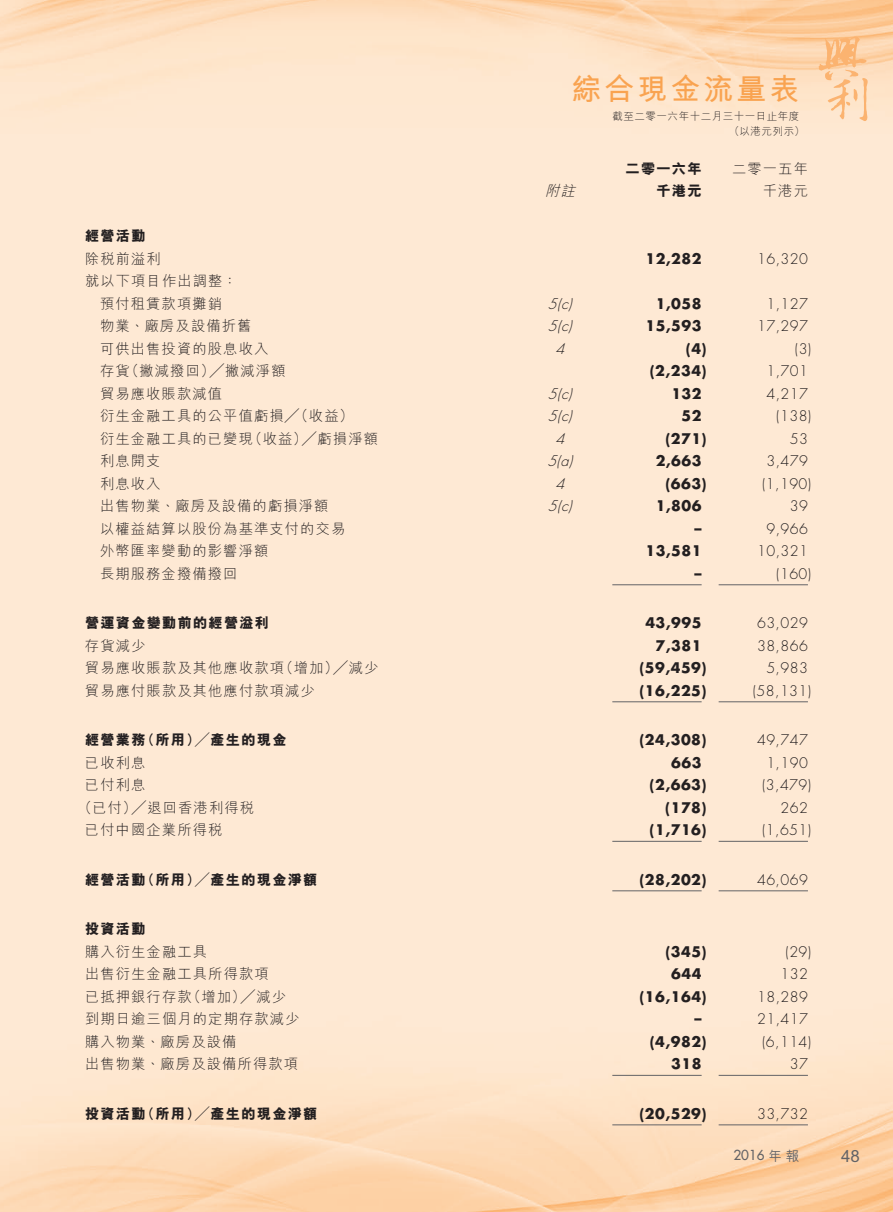
<style>
.page{position:relative;width:893px;height:1212px;background:#fff}
.page>*{position:absolute;margin:0;border:0;box-sizing:border-box;transform-origin:0 0}
.t1{font:700 30px "M Hei HK";letter-spacing:.1em;color:#f9a350}
.t2{font:700 16.8px "M Hei HK";color:#636366}
.t3{font:300 14.25px/22.5px "M Hei HK";letter-spacing:.08em;color:#231f20}
.t4{font:300 14.25px "Futura Std";letter-spacing:.03em;color:#231f20}
.t5{font:700 14.25px "Futura Std";letter-spacing:.035em;color:#231f20}
.t6{font:800 14.25px "M Hei HK";letter-spacing:.085em;color:#231f20}
.t7{font:italic 300 14.25px "Futura Std";color:#231f20}
.t8{font:italic 300 14.25px "M Hei HK";color:#231f20}
.t9{font:500 13.5px "Futura Std";color:#636366}
.t10{font:300 10.5px/15.8px "M Hei HK";letter-spacing:.05em;color:#231f20}
.s1{font-family:"M Hei HK"}
</style>
<div class="page">
<svg style="left:818px;top:36px;width:50px;height:85px;background:#fcd1a7"></svg>
<hr style="left:612px;top:584px;width:90px;height:1px;background:#636366">
<hr style="left:719px;top:584px;width:89px;height:1px;background:#636366">
<hr style="left:612px;top:701px;width:90px;height:1px;background:#636366">
<hr style="left:719px;top:701px;width:89px;height:1px;background:#636366">
<hr style="left:612px;top:841px;width:90px;height:1px;background:#636366">
<hr style="left:719px;top:841px;width:89px;height:1px;background:#636366">
<hr style="left:612px;top:890px;width:90px;height:1px;background:#636366">
<hr style="left:719px;top:890px;width:89px;height:1px;background:#636366">
<hr style="left:612px;top:1075px;width:90px;height:1px;background:#636366">
<hr style="left:719px;top:1075px;width:89px;height:1px;background:#636366">
<hr style="left:612px;top:1124px;width:90px;height:1px;background:#636366">
<hr style="left:719px;top:1124px;width:89px;height:1px;background:#636366">
<h1 class="t1" style="left:571px;top:67px;width:229px">綜合現金流量表</h1>
<p class="t10" style="left:729px;top:107px;width:77px;text-indent:-117px">截至二零一六年十二月三十一日止年度（以港元列示(</p>
<p class="t6" style="left:626px;top:159px;width:78px">二零一六年</p>
<p class="t3" style="left:732px;top:157px;width:77px">二零一五年</p>
<p class="t8" style="left:545px;top:181px;width:36px">附註</p>
<p class="t6" style="left:656px;top:181px;width:47px">千港元</p>
<p class="t3" style="left:763px;top:179px;width:47px">千港元</p>
<p class="t6" style="left:85px;top:226px;width:62px">經營活動</p>
<p class="t3" style="left:85px;top:247px;width:154px">除稅前溢利<br>就以下項目作出調整：</p>
<p class="t5" style="left:645px;top:249px;width:58px">12,282</p>
<p class="t4" style="left:757px;top:250px;width:52px">16,320</p>
<p class="t3" style="left:100px;top:292px;width:124px">預付租賃款項攤銷</p>
<p class="t7" style="left:557px;top:295px;width:21px">(c(</p>
<p class="t7" style="left:548px;top:295px;width:15px">5</p>
<p class="t5" style="left:656px;top:294px;width:47px">1,058</p>
<p class="t4" style="left:766px;top:295px;width:43px">1,127</p>
<p class="t3" style="left:100px;top:314px;width:153px">物業、廠房及設備折舊</p>
<p class="t7" style="left:557px;top:317px;width:21px">(c(</p>
<p class="t7" style="left:548px;top:317px;width:15px">5</p>
<p class="t5" style="left:645px;top:316px;width:58px">15,593</p>
<p class="t4" style="left:757px;top:317px;width:52px">17,297</p>
<p class="t3" style="left:100px;top:337px;width:170px">可供出售投資的股息收入</p>
<p class="t7" style="left:555px;top:340px;width:15px">4</p>
<p class="t5" style="left:686px;top:339px;width:22px">4) (</p>
<p class="t4" style="left:795px;top:340px;width:18px">3) (</p>
<p class="t3" style="left:125px;top:359px;width:162px">（撇減撥回）╱撇減淨額</p>
<p class="t3" style="left:100px;top:359px;width:31px">存貨</p>
<p class="t5" style="left:650px;top:361px;width:58px">)2,234(</p>
<p class="t4" style="left:766px;top:362px;width:43px">1,701</p>
<p class="t3" style="left:100px;top:382px;width:124px">貿易應收賬款減值</p>
<p class="t7" style="left:557px;top:385px;width:21px">(c(</p>
<p class="t7" style="left:548px;top:385px;width:15px">5</p>
<p class="t5" style="left:671px;top:384px;width:32px">132</p>
<p class="t4" style="left:766px;top:385px;width:43px">4,217</p>
<p class="t3" style="left:100px;top:404px;width:255px">衍生金融工具的公平值虧損╱（收益）</p>
<p class="t7" style="left:557px;top:407px;width:21px">(c(</p>
<p class="t7" style="left:548px;top:407px;width:15px">5</p>
<p class="t5" style="left:682px;top:406px;width:22px">52</p>
<p class="t4" style="left:776px;top:407px;width:37px">)138(</p>
<p class="t3" style="left:248px;top:427px;width:132px">（收益）╱虧損淨額</p>
<p class="t3" style="left:100px;top:427px;width:154px">衍生金融工具的已變現</p>
<p class="t7" style="left:555px;top:430px;width:15px">4</p>
<p class="t5" style="left:665px;top:429px;width:43px">)271(</p>
<p class="t4" style="left:790px;top:430px;width:20px">53</p>
<p class="t3" style="left:100px;top:449px;width:62px">利息開支</p>
<p class="t7" style="left:557px;top:452px;width:22px">(a(</p>
<p class="t7" style="left:547px;top:452px;width:15px">5</p>
<p class="t5" style="left:656px;top:451px;width:47px">2,663</p>
<p class="t4" style="left:766px;top:452px;width:43px">3,479</p>
<p class="t3" style="left:100px;top:472px;width:62px">利息收入</p>
<p class="t7" style="left:555px;top:475px;width:15px">4</p>
<p class="t5" style="left:665px;top:474px;width:43px">)663(</p>
<p class="t4" style="left:762px;top:475px;width:51px">)1,190(</p>
<p class="t3" style="left:100px;top:494px;width:230px">出售物業、廠房及設備的虧損淨額</p>
<p class="t7" style="left:557px;top:497px;width:21px">(c(</p>
<p class="t7" style="left:548px;top:497px;width:15px">5</p>
<p class="t5" style="left:656px;top:496px;width:47px">1,806</p>
<p class="t4" style="left:790px;top:497px;width:20px">39</p>
<p class="t3" style="left:100px;top:517px;width:247px">以權益結算以股份為基準支付的交易</p>
<p class="t5" style="left:694px;top:519px;width:9px">–</p>
<p class="t4" style="left:766px;top:520px;width:43px">9,966</p>
<p class="t3" style="left:100px;top:539px;width:170px">外幣匯率變動的影響淨額</p>
<p class="t5" style="left:645px;top:541px;width:58px">13,581</p>
<p class="t4" style="left:757px;top:542px;width:52px">10,321</p>
<p class="t3" style="left:100px;top:562px;width:139px">長期服務金撥備撥回</p>
<p class="t5" style="left:694px;top:564px;width:9px">–</p>
<p class="t4" style="left:776px;top:565px;width:37px">)160(</p>
<p class="t6" style="left:85px;top:613px;width:186px">營運資金變動前的經營溢利</p>
<p class="t5" style="left:645px;top:613px;width:58px">43,995</p>
<p class="t4" style="left:757px;top:614px;width:52px">63,029</p>
<p class="t3" style="left:85px;top:634px;width:62px">存貨減少</p>
<p class="t5" style="left:656px;top:636px;width:47px">7,381</p>
<p class="t4" style="left:757px;top:637px;width:52px">38,866</p>
<p class="t3" style="left:279px;top:656px;width:101px">（增加）╱減少</p>
<p class="t3" style="left:85px;top:656px;width:201px">貿易應收賬款及其他應收款項</p>
<p class="t5" style="left:639px;top:658px;width:69px">)59,459(</p>
<p class="t4" style="left:766px;top:659px;width:43px">5,983</p>
<p class="t3" style="left:85px;top:679px;width:231px">貿易應付賬款及其他應付款項減少</p>
<p class="t5" style="left:639px;top:681px;width:69px">)16,225(</p>
<p class="t4" style="left:753px;top:682px;width:60px">)58,131(</p>
<p class="t6" style="left:141px;top:730px;width:147px">（所用）╱產生的現金</p>
<p class="t6" style="left:85px;top:730px;width:62px">經營業務</p>
<p class="t5" style="left:639px;top:730px;width:69px">)24,308(</p>
<p class="t4" style="left:757px;top:731px;width:52px">49,747</p>
<p class="t3" style="left:85px;top:751px;width:62px">已收利息</p>
<p class="t5" style="left:671px;top:753px;width:32px">663</p>
<p class="t4" style="left:766px;top:754px;width:43px">1,190</p>
<p class="t3" style="left:85px;top:773px;width:62px">已付利息</p>
<p class="t5" style="left:650px;top:775px;width:58px">)2,663(</p>
<p class="t4" style="left:762px;top:776px;width:51px">)3,479(</p>
<p class="t3" style="left:78px;top:796px;width:178px">（已付）╱退回香港利得稅</p>
<p class="t5" style="left:665px;top:798px;width:43px">)178(</p>
<p class="t4" style="left:780px;top:799px;width:29px">262</p>
<p class="t3" style="left:85px;top:818px;width:139px">已付中國企業所得稅</p>
<p class="t5" style="left:650px;top:820px;width:58px">)1,716(</p>
<p class="t4" style="left:762px;top:821px;width:51px">)1,651(</p>
<p class="t6" style="left:141px;top:870px;width:178px">（所用）╱產生的現金淨額</p>
<p class="t6" style="left:85px;top:870px;width:62px">經營活動</p>
<p class="t6" style="left:85px;top:919px;width:62px">投資活動</p>
<p class="t5" style="left:639px;top:870px;width:69px">)28,202(</p>
<p class="t4" style="left:757px;top:871px;width:52px">46,069</p>
<p class="t3" style="left:85px;top:940px;width:124px">購入衍生金融工具</p>
<p class="t5" style="left:665px;top:942px;width:43px">)345(</p>
<p class="t4" style="left:785px;top:943px;width:27px">)29(</p>
<p class="t3" style="left:85px;top:962px;width:185px">出售衍生金融工具所得款項</p>
<p class="t5" style="left:671px;top:964px;width:32px">644</p>
<p class="t4" style="left:780px;top:965px;width:29px">132</p>
<p class="t3" style="left:187px;top:985px;width:101px">（增加）╱減少</p>
<p class="t3" style="left:85px;top:985px;width:108px">已抵押銀行存款</p>
<p class="t5" style="left:639px;top:987px;width:69px">)16,164(</p>
<p class="t4" style="left:757px;top:988px;width:52px">18,289</p>
<p class="t3" style="left:85px;top:1007px;width:216px">到期日逾三個月的定期存款減少</p>
<p class="t5" style="left:694px;top:1009px;width:9px">–</p>
<p class="t4" style="left:757px;top:1010px;width:52px">21,417</p>
<p class="t3" style="left:85px;top:1030px;width:153px">購入物業、廠房及設備</p>
<p class="t5" style="left:650px;top:1032px;width:58px">)4,982(</p>
<p class="t4" style="left:762px;top:1033px;width:51px">)6,114(</p>
<p class="t3" style="left:85px;top:1052px;width:215px">出售物業、廠房及設備所得款項</p>
<p class="t5" style="left:671px;top:1054px;width:32px">318</p>
<p class="t4" style="left:790px;top:1055px;width:20px">37</p>
<p class="t6" style="left:141px;top:1104px;width:178px">（所用）╱產生的現金淨額</p>
<p class="t6" style="left:85px;top:1104px;width:62px">投資活動</p>
<p class="t5" style="left:639px;top:1104px;width:69px">)20,529(</p>
<p class="t4" style="left:757px;top:1105px;width:52px">33,732</p>
<p class="t9" style="left:733px;top:1147px;width:68px">2016 <span class="s1">年報</span></p>
<p class="t2" style="left:841px;top:1144px;width:20px">48</p>
</div>
